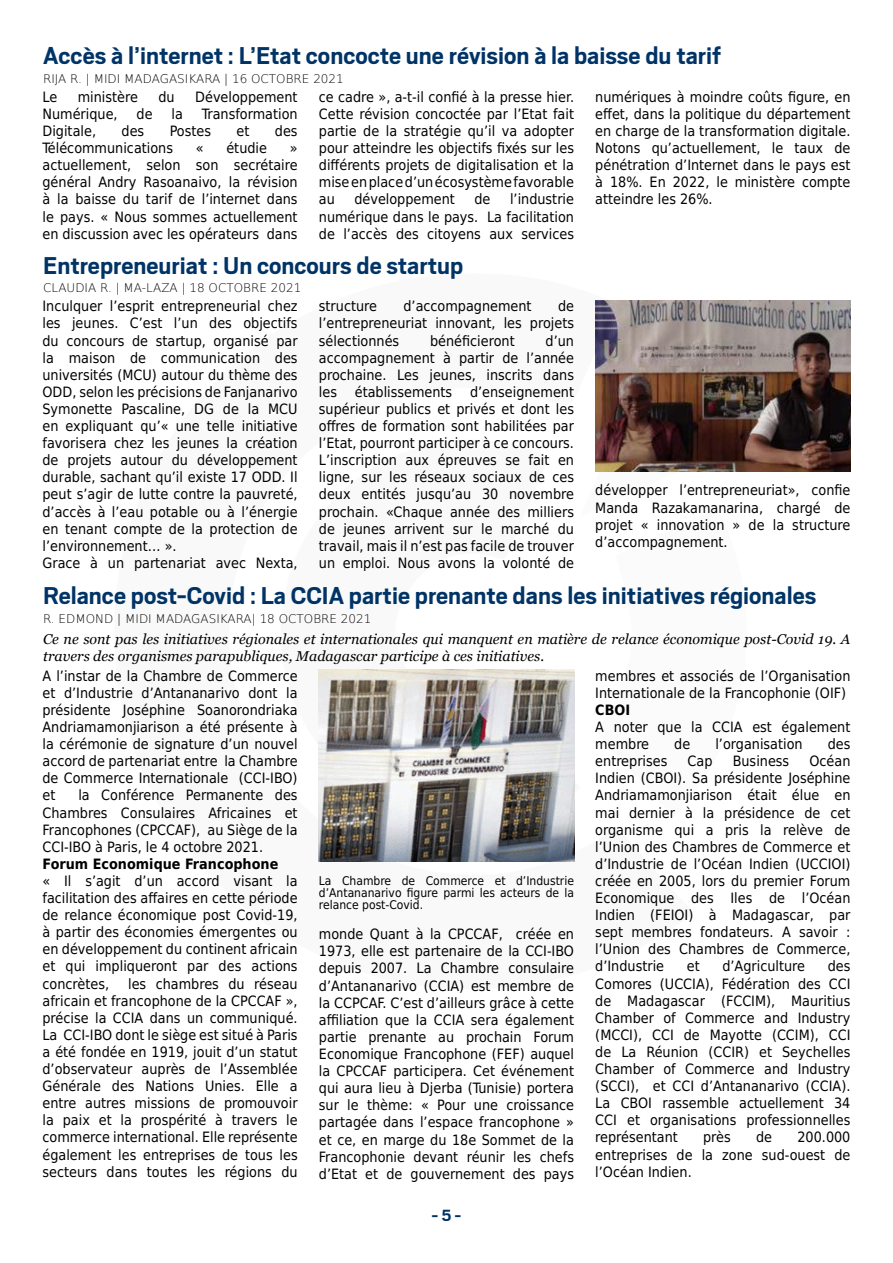
<style>
.page{position:relative;width:893px;height:1263px;background:#fff}
.page>*{position:absolute;margin:0;border:0;box-sizing:border-box;transform-origin:0 0}
.Titre{font:700 27px "Scout";color:#036}
.t1{font:700 18px "Scout";color:#036}
.Intertitre{font:14.25px/17.1px "DejaVu Sans Condensed";color:#000;text-align:justify}
.Chapo{font:italic 14.25px/17.1px "Georgia";color:#000}
.Intertitre-2{font:700 14.25px "DejaVu Sans Condensed";color:#000}
.Signature{font:200 12px "DejaVu Sans";color:#000}
.Légende{font:12px/12px "DejaVu Sans Condensed";color:#000;text-align:justify}
</style>
<div class="page">
<img style="left:595px;top:300px;width:255px;height:172px">
<img style="left:319px;top:670px;width:255px;height:191px">
<p class="Titre" style="left:43px;top:38px;width:680px">Accès à l’internet : L’Etat concocte une révision à la baisse du tarif</p>
<p class="Signature" style="left:43px;top:70px;width:302px">RIJA R. | MIDI MADAGASIKARA | 16 OCTOBRE 2021</p>
<p class="Intertitre" style="left:43px;top:88px;width:16px">Le</p>
<p class="Intertitre" style="left:78px;top:88px;width:62px">ministère</p>
<p class="Intertitre" style="left:159px;top:88px;width:18px">du</p>
<p class="Intertitre" style="left:195px;top:88px;width:104px">Développement</p>
<p class="Intertitre" style="left:43px;top:105px;width:77px">Numérique,</p>
<p class="Intertitre" style="left:137px;top:105px;width:18px">de</p>
<p class="Intertitre" style="left:171px;top:105px;width:13px">la</p>
<p class="Intertitre" style="left:202px;top:105px;width:97px">Transformation</p>
<p class="Intertitre" style="left:43px;top:122px;width:55px">Digitale,</p>
<p class="Intertitre" style="left:122px;top:122px;width:24px">des</p>
<p class="Intertitre" style="left:170px;top:122px;width:43px">Postes</p>
<p class="Intertitre" style="left:237px;top:122px;width:14px">et</p>
<p class="Intertitre" style="left:275px;top:122px;width:24px">des</p>
<p class="Intertitre" style="left:43px;top:139px;width:132px">Télécommunications</p>
<p class="Intertitre" style="left:196px;top:139px;width:9px">«</p>
<p class="Intertitre" style="left:226px;top:139px;width:42px">étudie</p>
<p class="Intertitre" style="left:43px;top:139px;width:257px;text-indent:247px">» actuellement, selon son secrétaire général Andry Rasoanaivo, la révision à la baisse du tarif de l’internet dans le pays. « Nous sommes actuellement en discussion avec les opérateurs dans</p>
<p class="Intertitre" style="left:319px;top:88px;width:257px">ce cadre », a-t-il confié à la presse hier.<br>Cette révision concoctée par l’Etat fait partie de la stratégie qu’il va adopter pour atteindre les objectifs fixés sur les différents projets de digitalisation et la mise en place d’un écosystème favorable au</p>
<p class="Intertitre" style="left:354px;top:190px;width:102px">développement</p>
<p class="Intertitre" style="left:474px;top:190px;width:18px">de</p>
<p class="Intertitre" style="left:319px;top:190px;width:257px;text-indent:191px">l’industrie numérique dans le pays. La facilitation de l’accès des citoyens aux services</p>
<p class="Titre" style="left:43px;top:248px;width:422px">Entrepreneuriat : Un concours de startup</p>
<p class="Signature" style="left:43px;top:279px;width:260px">CLAUDIA R. | MA-LAZA | 18 OCTOBRE 2021</p>
<p class="Intertitre" style="left:43px;top:297px;width:257px">Inculquer l’esprit entrepreneurial chez les jeunes. C’est l’un des objectifs du concours de startup, organisé par la maison de communication des universités (MCU) autour du thème des ODD, selon les précisions de Fanjanarivo Symonette Pascaline, DG de la MCU en expliquant qu’« une telle initiative favorisera chez les jeunes la création de projets autour du développement durable, sachant qu’il existe 17 ODD. Il peut s’agir de lutte contre la pauvreté, d’accès à l’eau potable ou à l’énergie en tenant compte de la protection de l’environnement… ».</p>
<p class="Intertitre" style="left:43px;top:554px;width:257px">Grace à un partenariat avec Nexta,</p>
<p class="Intertitre" style="left:319px;top:297px;width:60px">structure</p>
<p class="Intertitre" style="left:403px;top:297px;width:130px">d’accompagnement</p>
<p class="Intertitre" style="left:319px;top:297px;width:257px;text-indent:239px">de l’entrepreneuriat innovant, les projets sélectionnés</p>
<p class="Intertitre" style="left:430px;top:331px;width:86px">bénéficieront</p>
<p class="Intertitre" style="left:319px;top:331px;width:257px;text-indent:227px">d’un accompagnement à partir de l’année prochaine. Les jeunes, inscrits dans les établissements d’enseignement supérieur publics et privés et dont les offres de formation sont habilitées par l’Etat, pourront participer à ce concours.</p>
<p class="Intertitre" style="left:319px;top:451px;width:257px">L’inscription aux épreuves se fait en ligne, sur les réseaux sociaux de ces deux entités jusqu’au 30 novembre prochain. «Chaque année des milliers de jeunes arrivent sur le marché du travail, mais il n’est pas facile de trouver un emploi. Nous avons la volonté de</p>
<p class="Intertitre" style="left:595px;top:88px;width:257px">numériques à moindre coûts figure, en effet, dans la politique du département en charge de la transformation digitale.<br>Notons qu’actuellement, le taux de pénétration d’Internet dans le pays est à 18%. En 2022, le ministère compte atteindre les 26%.</p>
<p class="Intertitre" style="left:595px;top:481px;width:257px">développer l’entrepreneuriat», confie Manda Razakamanarina, chargé de projet « innovation » de la structure d’accompagnement.</p>
<p class="Titre" style="left:43px;top:578px;width:775px">Relance post-Covid : La CCIA partie prenante dans les initiatives régionales</p>
<p class="Signature" style="left:43px;top:610px;width:330px">R. EDMOND | MIDI MADAGASIKARA| 18 OCTOBRE 2021</p>
<p class="Chapo" style="left:43px;top:631px;width:809px">Ce ne sont pas les initiatives régionales et internationales qui manquent en matière de relance économique post-Covid 19. A travers des organismes parapubliques, Madagascar participe à ces initiatives.</p>
<p class="Intertitre" style="left:43px;top:667px;width:257px">A l’instar de la Chambre de Commerce et d’Industrie d’Antananarivo dont la présidente Joséphine Soanorondriaka Andriamamonjiarison a été présente à la cérémonie de signature d’un nouvel accord de partenariat entre la Chambre de Commerce Internationale (CCI-IBO) et</p>
<p class="Intertitre" style="left:43px;top:786px;width:257px;text-indent:36px">la Conférence Permanente des Chambres Consulaires Africaines et Francophones (CPCCAF), au Siège de la CCI-IBO à Paris, le 4 octobre 2021.</p>
<p class="Intertitre-2" style="left:43px;top:852px;width:237px">Forum Economique Francophone</p>
<p class="Intertitre" style="left:43px;top:872px;width:257px">« Il s’agit d’un accord visant la facilitation des affaires en cette période de relance économique post Covid-19, à partir des économies émergentes ou en développement du continent africain et qui impliqueront par des actions concrètes,</p>
<p class="Intertitre" style="left:43px;top:974px;width:257px;text-indent:86px">les chambres du réseau africain et francophone de la CPCCAF », précise la CCIA dans un communiqué.<br>La CCI-IBO dont le siège est situé à Paris a été fondée en 1919, jouit d’un statut d’observateur auprès de l’Assemblée Générale des Nations Unies. Elle a entre autres missions de promouvoir la paix et la prospérité à travers le commerce international. Elle représente également les entreprises de tous les secteurs dans toutes les régions du</p>
<p class="Légende" style="left:319px;top:874px;width:257px">La Chambre de Commerce et d’Industrie d’Antananarivo figure parmi les acteurs de la relance post-Covid.</p>
<p class="Intertitre" style="left:319px;top:925px;width:257px">monde Quant à la CPCCAF, créée en 1973, elle est partenaire de la CCI-IBO depuis 2007. La Chambre consulaire d’Antananarivo (CCIA) est membre de la CCPCAF. C’est d’ailleurs grâce à cette affiliation que la CCIA sera également partie prenante au prochain Forum Economique Francophone (FEF) auquel la CPCCAF participera. Cet événement qui aura lieu à Djerba (Tunisie) portera sur le thème: « Pour une croissance partagée dans l’espace francophone » et ce, en marge du 18e Sommet de la Francophonie devant réunir les chefs d’Etat et de gouvernement des pays</p>
<p class="t1" style="left:432px;top:1204px;width:31px">- 5 -</p>
<p class="Intertitre" style="left:595px;top:667px;width:257px">membres et associés de l’Organisation<br>Internationale de la Francophonie (OIF)</p>
<p class="Intertitre-2" style="left:595px;top:698px;width:36px">CBOI</p>
<p class="Intertitre" style="left:595px;top:718px;width:257px">A noter que la CCIA est également membre</p>
<p class="Intertitre" style="left:674px;top:735px;width:18px">de</p>
<p class="Intertitre" style="left:715px;top:735px;width:89px">l’organisation</p>
<p class="Intertitre" style="left:828px;top:735px;width:24px">des</p>
<p class="Intertitre" style="left:595px;top:752px;width:257px;text-indent:214px">Océan Indien (CBOI). Sa présidente Joséphine Andriamamonjiarison était élue en mai dernier à la présidence de cet organisme qui a pris la relève de l’Union des Chambres de Commerce et d’Industrie de l’Océan Indien (UCCIOI) créée en 2005, lors du premier Forum Economique des Iles de l’Océan Indien (FEIOI) à Madagascar, par sept membres fondateurs. A savoir : l’Union des Chambres de Commerce, d’Industrie</p>
<p class="Intertitre" style="left:595px;top:752px;width:74px">entreprises</p>
<p class="Intertitre" style="left:688px;top:752px;width:26px">Cap</p>
<p class="Intertitre" style="left:733px;top:752px;width:58px">Business</p>
<p class="Intertitre" style="left:595px;top:957px;width:257px;text-indent:232px">des Comores (UCCIA), Fédération des CCI de Madagascar (FCCIM), Mauritius Chamber of Commerce and Industry (MCCI), CCI de Mayotte (CCIM), CCI de La Réunion (CCIR) et Seychelles Chamber of Commerce and Industry (SCCI), et CCI d’Antananarivo (CCIA).<br>La CBOI rassemble actuellement 34<br>CCI et organisations professionnelles représentant</p>
<p class="Intertitre" style="left:687px;top:957px;width:14px">et</p>
<p class="Intertitre" style="left:722px;top:957px;width:84px">d’Agriculture</p>
<p class="Intertitre" style="left:703px;top:1128px;width:29px">près</p>
<p class="Intertitre" style="left:756px;top:1128px;width:18px">de</p>
<p class="Intertitre" style="left:595px;top:1128px;width:257px;text-indent:202px">200.000 entreprises de la zone sud-ouest de l’Océan Indien.</p>
</div>
